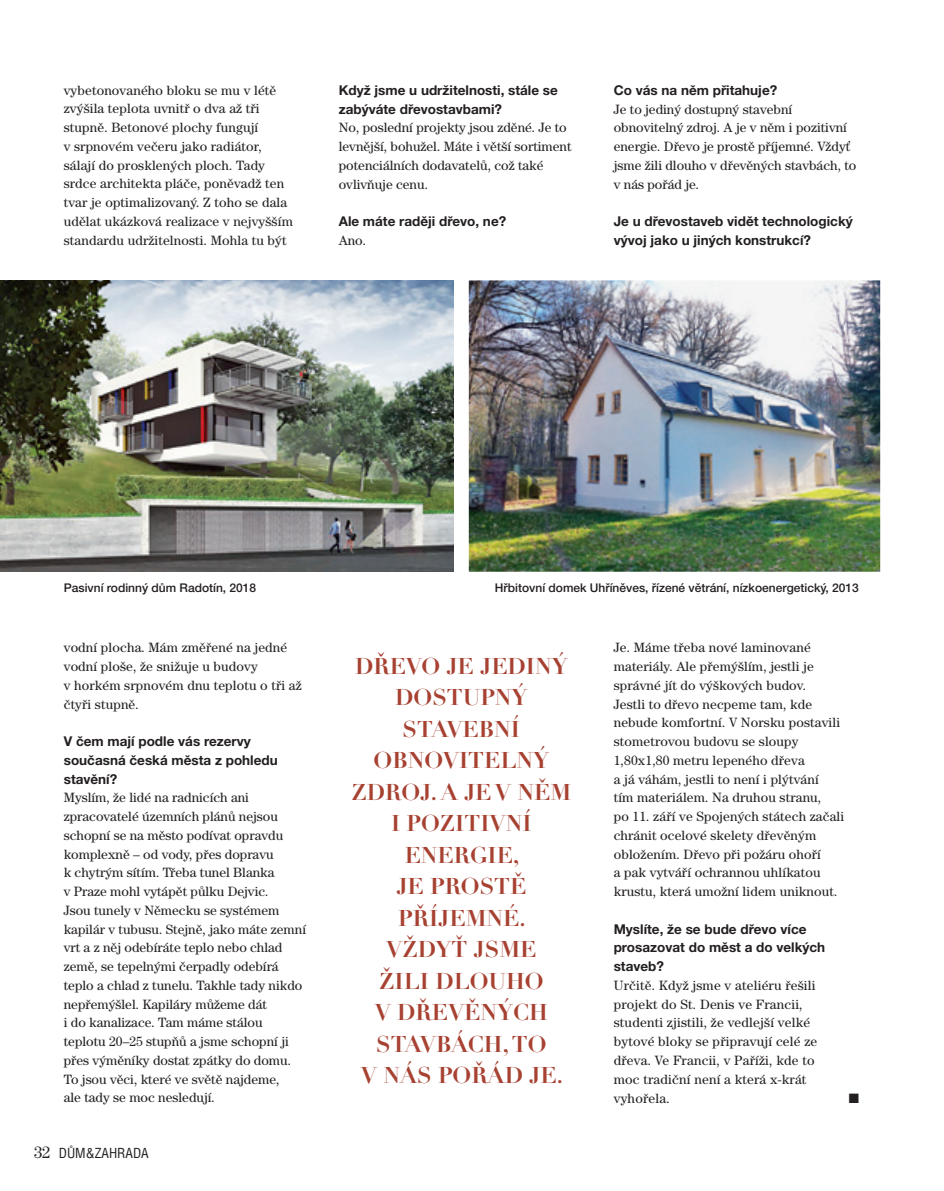
<style>
.page{position:relative;width:944px;height:1191px;background:#fff}
.page>*{position:absolute;margin:0;border:0;box-sizing:border-box;transform-origin:0 0}
.t1{font:700 22.5px/31.5px "Didot OT";color:#a74131;text-align:center}
.t2{font:13.5px/18.8px "ITC Century OT";letter-spacing:.01em;color:#231f20}
.t3{font:700 13.5px/18.8px "Helvetica Neue OT";color:#231f20}
.t4{font:condensed 13.5px "Helvetica OT";color:#231f20}
.t5{font:13.5px "Zapf Dingbats ITCOT";color:#231f20}
.t6{font:500 12px "Helvetica Neue OT";color:#231f20}
.s1{font-family:"ITC Century OT";font-stretch:normal;font-size:16.5px}
</style>
<div class="page">
<img style="left:0;top:280px;width:454px;height:292px">
<img style="left:469px;top:280px;width:359px;height:292px">
<img style="left:828px;top:280px;width:52px;height:292px">
<p class="t2" style="left:64px;top:81px;width:231px">vybetonovaného bloku se mu v létě zvýšila teplota uvnitř o dva až tři stupně. Betonové plochy fungují<br>v srpnovém večeru jako radiátor, sálají do prosklených ploch. Tady srdce architekta pláče, poněvadž ten tvar je optimalizovaný. Z toho se dala udělat ukázková realizace v nejvyšším standardu udržitelnosti. Mohla tu být</p>
<p class="t3" style="left:339px;top:81px;width:221px">Když jsme u udržitelnosti, stále se zabýváte dřevostavbami?</p>
<p class="t2" style="left:339px;top:119px;width:234px">No, poslední projekty jsou zděné. Je to levnější, bohužel. Máte i větší sortiment potenciálních dodavatelů, což také ovlivňuje cenu.</p>
<p class="t3" style="left:339px;top:212px;width:169px">Ale máte raději dřevo, ne?</p>
<p class="t2" style="left:339px;top:231px;width:29px">Ano.</p>
<p class="t3" style="left:614px;top:81px;width:165px">Co vás na něm přitahuje?</p>
<p class="t2" style="left:614px;top:100px;width:244px">Je to jediný dostupný stavební obnovitelný zdroj. A je v něm i pozitivní energie. Dřevo je prostě příjemné. Vždyť jsme žili dlouho v dřevěných stavbách, to v nás pořád je.</p>
<p class="t3" style="left:614px;top:212px;width:241px">Je u dřevostaveb vidět technologický vývoj jako u jiných konstrukcí?</p>
<p class="t6" style="left:64px;top:581px;width:194px">Pasivní rodinný dům Radotín, 2018</p>
<p class="t6" style="left:495px;top:581px;width:365px">Hřbitovní domek Uhříněves, řízené větrání, nízkoenergetický, 2013</p>
<p class="t2" style="left:64px;top:638px;width:239px">vodní plocha. Mám změřené na jedné vodní ploše, že snižuje u budovy<br>v horkém srpnovém dnu teplotu o tři až čtyři stupně.</p>
<p class="t3" style="left:64px;top:732px;width:215px">V čem mají podle vás rezervy současná česká města z pohledu stavění?</p>
<p class="t2" style="left:64px;top:788px;width:244px">Myslím, že lidé na radnicích ani zpracovatelé územních plánů nejsou schopní se na město podívat opravdu komplexně – od vody, přes dopravu<br>k chytrým sítím. Třeba tunel Blanka<br>v Praze mohl vytápět půlku Dejvic.<br>Jsou tunely v Německu se systémem kapilár v tubusu. Stejně, jako máte zemní vrt a z něj odebíráte teplo nebo chlad země, se tepelnými čerpadly odebírá teplo a chlad z tunelu. Takhle tady nikdo nepřemýšlel. Kapiláry můžeme dát<br>i do kanalizace. Tam máme stálou teplotu 20–25 stupňů a jsme schopní ji přes výměníky dostat zpátky do domu.<br>To jsou věci, které ve světě najdeme,<br>ale tady se moc nesledují.</p>
<p class="t4" style="left:34px;top:1145px;width:116px"><span class="s1">32</span> DŮM&amp;ZAHRADA</p>
<h1 class="t1" style="left:351px;top:650px;width:221px">DŘEVO JE JEDINÝ<br>DOSTUPNÝ<br>STAVEBNÍ<br>OBNOVITELNÝ<br>ZDROJ. A JE V NĚM<br>I POZITIVNÍ<br>ENERGIE,<br>JE PROSTĚ<br>PŘÍJEMNÉ.<br>VŽDYŤ JSME<br>ŽILI DLOUHO<br>V DŘEVĚNÝCH<br>STAVBÁCH, TO<br>V NÁS POŘÁD JE.</h1>
<p class="t2" style="left:614px;top:638px;width:232px">Je. Máme třeba nové laminované materiály. Ale přemýšlím, jestli je správné jít do výškových budov.<br>Jestli to dřevo necpeme tam, kde nebude komfortní. V Norsku postavili stometrovou budovu se sloupy 1,80x1,80 metru lepeného dřeva<br>a já váhám, jestli to není i plýtvání<br>tím materiálem. Na druhou stranu,<br>po 11. září ve Spojených státech začali chránit ocelové skelety dřevěným obložením. Dřevo při požáru ohoří<br>a pak vytváří ochrannou uhlíkatou krustu, která umožní lidem uniknout.</p>
<p class="t3" style="left:614px;top:919px;width:213px">Myslíte, že se bude dřevo více prosazovat do měst a do velkých staveb?</p>
<p class="t2" style="left:614px;top:976px;width:205px">Určitě. Když jsme v ateliéru řešili projekt do St. Denis ve Francii, studenti zjistili, že vedlejší velké bytové bloky se připravují celé ze dřeva. Ve Francii, v Paříži, kde to moc tradiční není a která x-krát vyhořela.</p>
<p class="t5" style="left:849px;top:1091px;width:12px">■</p>
</div>
